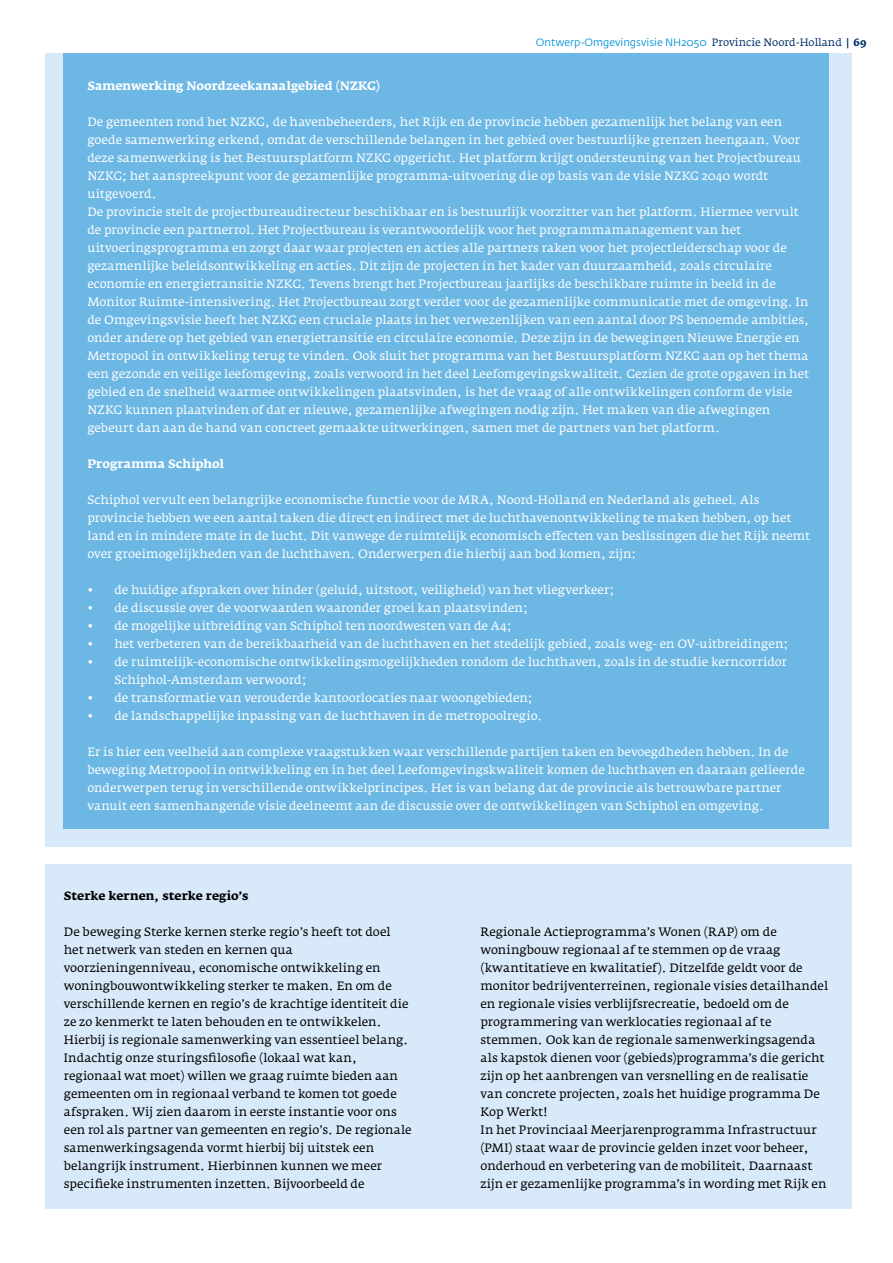
<style>
.page{position:relative;width:893px;height:1263px;background:#fff}
.page>*{position:absolute;margin:0;border:0;box-sizing:border-box;transform-origin:0 0}
.t1{font:12px/18px "Fedra Serif A Std";color:#fff}
.t2{font:12px/18px "Fedra Serif A Std";color:#000}
.t3{font:700 12px "Fedra Serif A Std";letter-spacing:.005em;color:#fff}
.t4{font:700 12px "Fedra Serif A Std";color:#000}
.t5{font:10.5px "Fedra Sans Std";color:#0093d6}
.s1{font-family:"Fedra Serif A Std";color:#03326c}
.s2{font-family:"Fedra Serif A Std";font-weight:700;color:#03326c}
</style>
<div class="page">
<div style="left:46px;top:53px;width:806px;height:793px;background:#d8e9f9"></div>
<div style="left:46px;top:864px;width:806px;height:345px;background:#d8e9f9"></div>
<div style="left:64px;top:53px;width:765px;height:775px;background:#6cb7e4"></div>
<p class="t5" style="left:536px;top:36px;width:332px">Ontwerp-Omgevingsvisie NH2050 <span class="s1">Provincie Noord-Holland</span> <span class="s2">| 69</span></p>
<p class="t3" style="left:87px;top:79px;width:294px">Samenwerking Noordzeekanaalgebied (NZKG)</p>
<p class="t1" style="left:87px;top:113px;width:723px">De gemeenten rond het NZKG, de havenbeheerders, het Rijk en de provincie hebben gezamenlijk het belang van een goede samenwerking erkend, omdat de verschillende belangen in het gebied over bestuurlijke grenzen heengaan. Voor deze samenwerking is het Bestuursplatform NZKG opgericht. Het platform krijgt ondersteuning van het Projectbureau NZKG; het aanspreekpunt voor de gezamenlijke programma-uitvoering die op basis van de visie NZKG 2040 wordt uitgevoerd.<br>De provincie stelt de projectbureaudirecteur beschikbaar en is bestuurlijk voorzitter van het platform. Hiermee vervult de provincie een partnerrol. Het Projectbureau is verantwoordelijk voor het programmamanagement van het uitvoeringsprogramma en zorgt daar waar projecten en acties alle partners raken voor het projectleiderschap voor de gezamenlijke beleidsontwikkeling en acties. Dit zijn de projecten in het kader van duurzaamheid, zoals circulaire economie en energietransitie NZKG. Tevens brengt het Projectbureau jaarlijks de beschikbare ruimte in beeld in de Monitor Ruimte-intensivering. Het Projectbureau zorgt verder voor de gezamenlijke communicatie met de omgeving. In de Omgevingsvisie heeft het NZKG een cruciale plaats in het verwezenlijken van een aantal door PS benoemde ambities, onder andere op het gebied van energietransitie en circulaire economie. Deze zijn in de bewegingen Nieuwe Energie en Metropool in ontwikkeling terug te vinden. Ook sluit het programma van het Bestuursplatform NZKG aan op het thema een gezonde en veilige leefomgeving, zoals verwoord in het deel Leefomgevingskwaliteit. Gezien de grote opgaven in het gebied en de snelheid waarmee ontwikkelingen plaatsvinden, is het de vraag of alle ontwikkelingen conform de visie NZKG kunnen plaatvinden of dat er nieuwe, gezamenlijke afwegingen nodig zijn. Het maken van die afwegingen gebeurt dan aan de hand van concreet gemaakte uitwerkingen, samen met de partners van het platform.</p>
<p class="t3" style="left:87px;top:457px;width:138px">Programma Schiphol</p>
<p class="t1" style="left:87px;top:491px;width:724px">Schiphol vervult een belangrijke economische functie voor de MRA, Noord-Holland en Nederland als geheel. Als provincie hebben we een aantal taken die direct en indirect met de luchthavenontwikkeling te maken hebben, op het land en in mindere mate in de lucht. Dit vanwege de ruimtelijk economisch effecten van beslissingen die het Rijk neemt over groeimogelijkheden van de luchthaven. Onderwerpen die hierbij aan bod komen, zijn:</p>
<p class="t1" style="left:87px;top:581px;width:529px">• de huidige afspraken over hinder (geluid, uitstoot, veiligheid) van het vliegverkeer;</p>
<p class="t1" style="left:87px;top:599px;width:442px">• de discussie over de voorwaarden waaronder groei kan plaatsvinden;</p>
<p class="t1" style="left:87px;top:617px;width:426px">• de mogelijke uitbreiding van Schiphol ten noordwesten van de A4;</p>
<p class="t1" style="left:87px;top:635px;width:703px">• het verbeteren van de bereikbaarheid van de luchthaven en het stedelijk gebied, zoals weg- en OV-uitbreidingen;</p>
<p class="t1" style="left:114px;top:653px;width:674px;text-indent:-27px">• de ruimtelijk-economische ontwikkelingsmogelijkheden rondom de luchthaven, zoals in de studie kerncorridor<br>Schiphol-Amsterdam verwoord;</p>
<p class="t1" style="left:87px;top:689px;width:447px">• de transformatie van verouderde kantoorlocaties naar woongebieden;</p>
<p class="t1" style="left:87px;top:707px;width:456px">• de landschappelijke inpassing van de luchthaven in de metropoolregio.</p>
<p class="t1" style="left:87px;top:743px;width:719px">Er is hier een veelheid aan complexe vraagstukken waar verschillende partijen taken en bevoegdheden hebben. In de beweging Metropool in ontwikkeling en in het deel Leefomgevingskwaliteit komen de luchthaven en daaraan gelieerde onderwerpen terug in verschillende ontwikkelprincipes. Het is van belang dat de provincie als betrouwbare partner vanuit een samenhangende visie deelneemt aan de discussie over de ontwikkelingen van Schiphol en omgeving.</p>
<p class="t4" style="left:64px;top:889px;width:186px">Sterke kernen, sterke regio’s</p>
<p class="t2" style="left:64px;top:923px;width:349px">De beweging Sterke kernen sterke regio’s heeft tot doel het netwerk van steden en kernen qua voorzieningenniveau, economische ontwikkeling en woningbouwontwikkeling sterker te maken. En om de verschillende kernen en regio’s de krachtige identiteit die ze zo kenmerkt te laten behouden en te ontwikkelen.<br>Hierbij is regionale samenwerking van essentieel belang.<br>Indachtig onze sturingsfilosofie (lokaal wat kan, regionaal wat moet) willen we graag ruimte bieden aan gemeenten om in regionaal verband te komen tot goede afspraken. Wij zien daarom in eerste instantie voor ons een rol als partner van gemeenten en regio’s. De regionale samenwerkingsagenda vormt hierbij bij uitstek een belangrijk instrument. Hierbinnen kunnen we meer specifieke instrumenten inzetten. Bijvoorbeeld de</p>
<p class="t2" style="left:480px;top:923px;width:349px">Regionale Actieprogramma’s Wonen (RAP) om de woningbouw regionaal af te stemmen op de vraag (kwantitatieve en kwalitatief). Ditzelfde geldt voor de monitor bedrijventerreinen, regionale visies detailhandel en regionale visies verblijfsrecreatie, bedoeld om de programmering van werklocaties regionaal af te stemmen. Ook kan de regionale samenwerkingsagenda als kapstok dienen voor (gebieds)programma’s die gericht zijn op het aanbrengen van versnelling en de realisatie van concrete projecten, zoals het huidige programma De Kop Werkt!<br>In het Provinciaal Meerjarenprogramma Infrastructuur (PMI) staat waar de provincie gelden inzet voor beheer, onderhoud en verbetering van de mobiliteit. Daarnaast zijn er gezamenlijke programma’s in wording met Rijk en</p>
</div>
